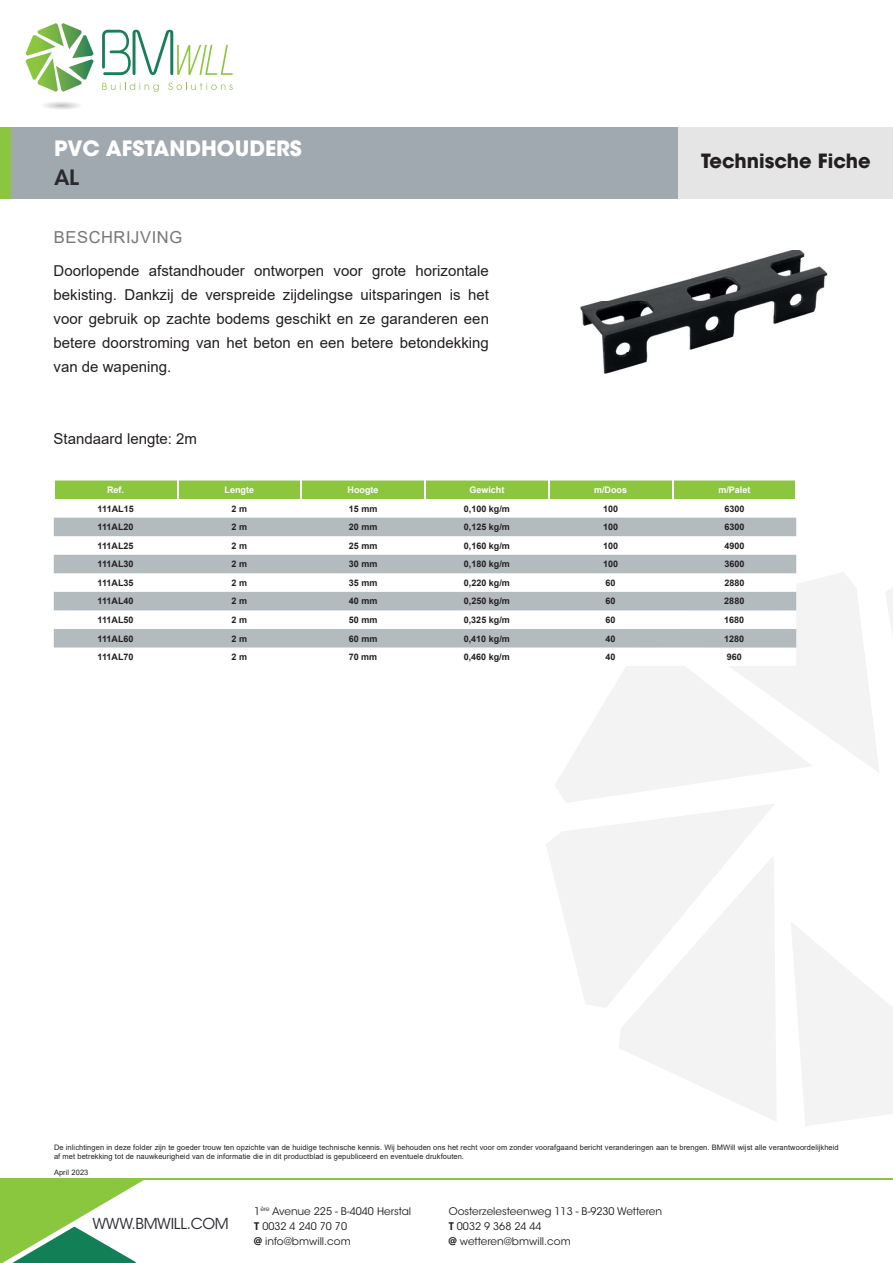
<style>
.page{position:relative;width:893px;height:1263px;background:#fff}
.page>*{position:absolute;margin:0;border:0;box-sizing:border-box;transform-origin:0 0}
.t1{font:700 21px "ITC Avant Garde Std";color:#fff}
.t2{font:600 21px "ITC Avant Garde Std";color:#292a2e}
.t3{font:700 19.5px "ITC Avant Garde Std";color:#231f20}
.t4{font:16.5px "Arial";letter-spacing:.035em;color:#757878}
.t5{font:15px/24px "Arial";color:#231f20;text-align:justify}
.t6{font:15px "ITC Avant Garde Std";letter-spacing:-.02em;color:#292a2e}
.t7{font:10.5px/15px "ITC Avant Garde Std";color:#231f20}
.t8{font:700 9px "Arial";color:#231f20}
.t9{font:700 9px "Arial";color:#fff}
.t10{font:7.5px/9px "Arial";letter-spacing:.01em;color:#231f20}
.s1{font-weight:600}
.s2{font-weight:700}
</style>
<div class="page">
<svg style="left:44px;top:102px;width:36px;height:7px"></svg>
<svg style="left:102px;top:83px;width:57px;height:9px"></svg>
<svg style="left:168px;top:83px;width:65px;height:7px"></svg>
<svg style="left:102px;top:30px;width:131px;height:45px"></svg>
<svg style="left:26px;top:23px;width:68px;height:69px"></svg>
<div style="left:10px;top:127px;width:669px;height:72px;background:#a1a9b0"></div>
<div style="left:679px;top:127px;width:214px;height:72px;background:#e4e5e4"></div>
<svg style="left:546px;top:804px;width:228px;height:204px;fill:#f4f3f3"></svg>
<svg style="left:555px;top:572px;width:324px;height:231px"></svg>
<svg style="left:618px;top:855px;width:158px;height:266px"></svg>
<svg style="left:886px;top:588px;width:7px;height:47px"></svg>
<svg style="left:791px;top:922px;width:102px;height:204px"></svg>
<div style="left:0;top:127px;width:11px;height:72px;background:#8bc63e"></div>
<hr style="left:0;top:1179px;width:893px;height:1px;background:#8bc63f">
<svg style="left:0;top:1180px;width:144px;height:83px"></svg>
<img style="left:580px;top:250px;width:248px;height:124px">
<svg style="left:54px;top:517px;width:742px;height:149px"></svg>
<svg style="left:54px;top:518px;width:742px;height:129px;fill:#b3bbbf"></svg>
<div style="left:55px;top:480px;width:740px;height:19px;background:#8bc63e"></div>
<h1 class="t1" style="left:54px;top:134px;width:153px">ARRETS BETON</h1>
<h1 class="t1" style="left:54px;top:134px;width:249px">PVC AFSTANDHOUDERS</h1>
<h1 class="t2" style="left:54px;top:164px;width:27px">AL</h1>
<h3 class="t4" style="left:54px;top:226px;width:130px">BESCHRIJVING</h3>
<p class="t5" style="left:54px;top:258px;width:437px">Doorlopende afstandhouder ontworpen voor grote horizontale bekisting. Dankzij de verspreide zijdelingse uitsparingen is het voor gebruik op zachte bodems geschikt en ze garanderen een betere doorstroming van het beton en een betere betondekking van de wapening.</p>
<h2 class="t3" style="left:701px;top:148px;width:171px">Technische Fiche</h2>
<h2 class="t3" style="left:706px;top:148px;width:17px">Fi</h2>
<h2 class="t3" style="left:747px;top:148px;width:120px">e technique</h2>
<h3 class="t5" style="left:54px;top:426px;width:145px">Standaard lengte: 2m</h3>
<p class="t9" style="left:107px;top:484px;width:19px">Ref.</p>
<p class="t9" style="left:225px;top:484px;width:31px">Lengte</p>
<p class="t9" style="left:348px;top:484px;width:32px">Hoogte</p>
<p class="t9" style="left:469px;top:484px;width:37px">Gewicht</p>
<p class="t9" style="left:594px;top:484px;width:35px">m/Doos</p>
<p class="t9" style="left:718px;top:484px;width:34px">m/Palet</p>
<p class="t8" style="left:98px;top:502px;width:38px">111AL15</p>
<p class="t8" style="left:232px;top:502px;width:17px">2 m</p>
<p class="t8" style="left:349px;top:502px;width:30px">15 mm</p>
<p class="t8" style="left:464px;top:502px;width:48px">0,100 kg/m</p>
<p class="t8" style="left:603px;top:502px;width:17px">100</p>
<p class="t8" style="left:724px;top:502px;width:22px">6300</p>
<p class="t8" style="left:98px;top:521px;width:38px">111AL20</p>
<p class="t8" style="left:232px;top:521px;width:17px">2 m</p>
<p class="t8" style="left:349px;top:521px;width:30px">20 mm</p>
<p class="t8" style="left:464px;top:521px;width:48px">0,125 kg/m</p>
<p class="t8" style="left:603px;top:521px;width:17px">100</p>
<p class="t8" style="left:724px;top:521px;width:22px">6300</p>
<p class="t8" style="left:98px;top:539px;width:38px">111AL25</p>
<p class="t8" style="left:232px;top:539px;width:17px">2 m</p>
<p class="t8" style="left:349px;top:539px;width:30px">25 mm</p>
<p class="t8" style="left:464px;top:539px;width:48px">0,160 kg/m</p>
<p class="t8" style="left:603px;top:539px;width:17px">100</p>
<p class="t8" style="left:724px;top:539px;width:22px">4900</p>
<p class="t8" style="left:98px;top:558px;width:38px">111AL30</p>
<p class="t8" style="left:232px;top:558px;width:17px">2 m</p>
<p class="t8" style="left:349px;top:558px;width:30px">30 mm</p>
<p class="t8" style="left:464px;top:558px;width:48px">0,180 kg/m</p>
<p class="t8" style="left:603px;top:558px;width:17px">100</p>
<p class="t8" style="left:724px;top:558px;width:22px">3600</p>
<p class="t8" style="left:98px;top:576px;width:38px">111AL35</p>
<p class="t8" style="left:232px;top:576px;width:17px">2 m</p>
<p class="t8" style="left:349px;top:576px;width:30px">35 mm</p>
<p class="t8" style="left:464px;top:576px;width:48px">0,220 kg/m</p>
<p class="t8" style="left:606px;top:576px;width:12px">60</p>
<p class="t8" style="left:724px;top:576px;width:22px">2880</p>
<p class="t8" style="left:98px;top:595px;width:38px">111AL40</p>
<p class="t8" style="left:232px;top:595px;width:17px">2 m</p>
<p class="t8" style="left:349px;top:595px;width:30px">40 mm</p>
<p class="t8" style="left:464px;top:595px;width:48px">0,250 kg/m</p>
<p class="t8" style="left:606px;top:595px;width:12px">60</p>
<p class="t8" style="left:724px;top:595px;width:22px">2880</p>
<p class="t8" style="left:98px;top:613px;width:38px">111AL50</p>
<p class="t8" style="left:232px;top:613px;width:17px">2 m</p>
<p class="t8" style="left:349px;top:613px;width:30px">50 mm</p>
<p class="t8" style="left:464px;top:613px;width:48px">0,325 kg/m</p>
<p class="t8" style="left:606px;top:613px;width:12px">60</p>
<p class="t8" style="left:724px;top:613px;width:22px">1680</p>
<p class="t8" style="left:98px;top:632px;width:38px">111AL60</p>
<p class="t8" style="left:232px;top:632px;width:17px">2 m</p>
<p class="t8" style="left:349px;top:632px;width:30px">60 mm</p>
<p class="t8" style="left:464px;top:632px;width:48px">0,410 kg/m</p>
<p class="t8" style="left:606px;top:632px;width:12px">40</p>
<p class="t8" style="left:724px;top:632px;width:22px">1280</p>
<p class="t8" style="left:98px;top:650px;width:38px">111AL70</p>
<p class="t8" style="left:232px;top:650px;width:17px">2 m</p>
<p class="t8" style="left:349px;top:650px;width:30px">70 mm</p>
<p class="t8" style="left:464px;top:650px;width:48px">0,460 kg/m</p>
<p class="t8" style="left:606px;top:650px;width:12px">40</p>
<p class="t8" style="left:727px;top:650px;width:17px">960</p>
<p class="t10" style="left:54px;top:1142px;width:786px">De inlichtingen in deze folder zijn te goeder trouw ten opzichte van de huidige technische kennis. Wij behouden ons het recht voor om zonder voorafgaand bericht veranderingen aan te brengen. BMWill wijst alle verantwoordelijkheid af met betrekking tot de nauwkeurigheid van de informatie die in dit productblad is gepubliceerd en eventuele drukfouten.</p>
<p class="t10" style="left:54px;top:1168px;width:36px">April 2023</p>
<h3 class="t6" style="left:92px;top:1214px;width:138px">WWW.BMWILL.COM</h3>
<h3 class="t7" style="left:254px;top:1204px;width:158px">1<sup>ère</sup> Avenue 225 - B-4040 Herstal<br><span class="s1">T</span> 0032 4 240 70 70<br><span class="s2">@</span> info@bmwill.com</h3>
<h3 class="t7" style="left:449px;top:1204px;width:215px">Oosterzelesteenweg 113 - B-9230 Wetteren<br><span class="s1">T</span> 0032 9 368 24 44<br><span class="s2">@</span> wetteren@bmwill.com</h3>
</div>
